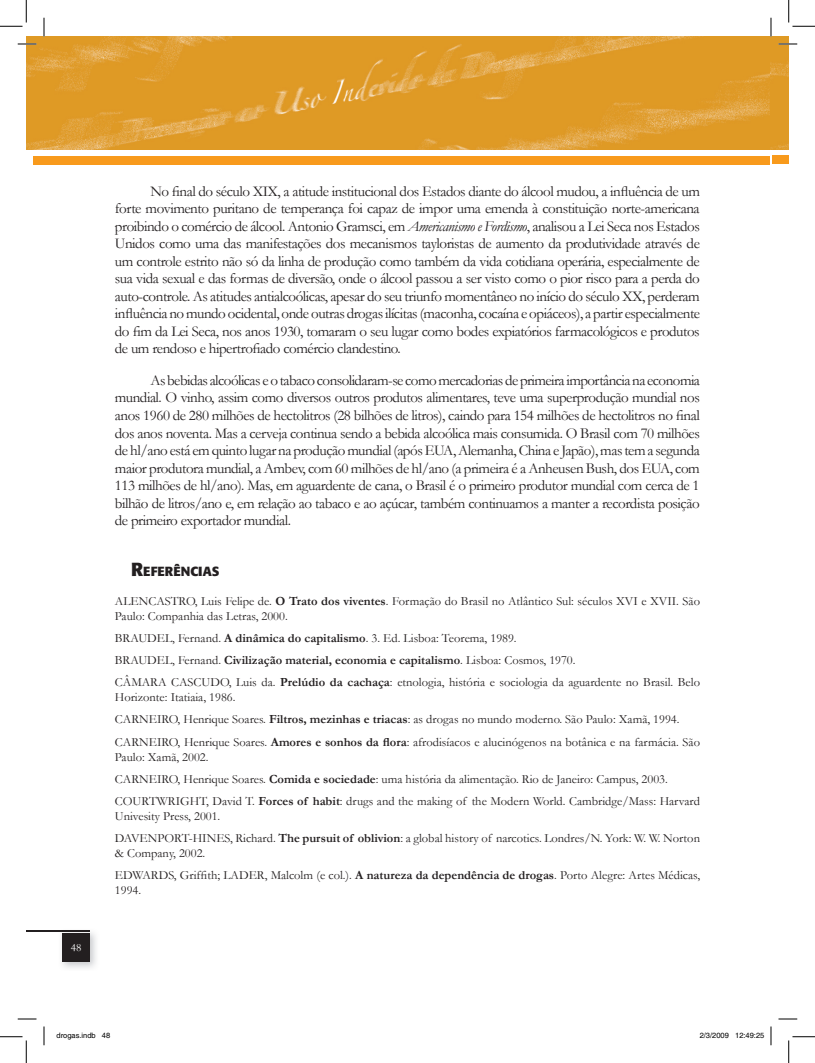
<style>
.page{position:relative;width:815px;height:1063px;background:#fff}
.page>*{position:absolute;margin:0;border:0;box-sizing:border-box;transform-origin:0 0}
.t1{font:15px/17.5px "Garamond";letter-spacing:-.03em;color:#231f20;text-align:justify}
.t2{font:700 13.12px "Formata";color:#231f20}
.t3{font:12.5px/22.1px "Garamond";color:#231f20}
.t4{font:11.25px "Garamond";color:#fff}
.t5{font:7.5px "Helvetica";color:#000}
.s1{font-style:italic}
.s2{font-size:18.75px}
.s3{font-weight:700}
</style>
<div class="page">
<hr style="left:26px;top:930px;width:64px;height:1px;background:#231f20">
<img style="left:57px;top:931px;width:39px;height:37px">
<div style="left:62px;top:932px;width:28px;height:29px;background:#231f20"></div>
<div style="left:34px;top:156px;width:735px;height:8px;background:#f89a1c"></div>
<img style="left:26px;top:37px;width:762px;height:112px">
<div style="left:771px;top:156px;width:17px;height:8px;background:#f89a1c"></div>
<svg style="left:18px;top:43px;width:18px;height:2px"></svg>
<svg style="left:778px;top:43px;width:19px;height:2px"></svg>
<svg style="left:18px;top:1018px;width:18px;height:1px"></svg>
<svg style="left:778px;top:1018px;width:19px;height:1px"></svg>
<svg style="left:43px;top:18px;width:2px;height:18px"></svg>
<svg style="left:43px;top:1026px;width:2px;height:19px"></svg>
<svg style="left:770px;top:18px;width:1px;height:18px"></svg>
<svg style="left:770px;top:1026px;width:1px;height:19px"></svg>
<svg style="left:0;top:0;width:27px;height:27px"></svg>
<svg style="left:0;top:1036px;width:27px;height:26px"></svg>
<svg style="left:788px;top:0;width:26px;height:27px"></svg>
<svg style="left:788px;top:1036px;width:26px;height:26px"></svg>
<p class="t4" style="left:71px;top:939px;width:12px">48</p>
<p class="t1" style="left:115px;top:182px;width:586px;text-indent:35px">No final do século XIX, a atitude institucional dos Estados diante do álcool mudou, a influência de um forte movimento puritano de temperança foi capaz de impor uma emenda à constituição norte-americana proibindo o comércio de álcool. Antonio Gramsci, em <span class="s1">Americanismo e Fordismo</span>, analisou a Lei Seca nos Estados Unidos como uma das manifestações dos mecanismos tayloristas de aumento da produtividade através de um controle estrito não só da linha de produção como também da vida cotidiana operária, especialmente de sua vida sexual e das formas de diversão, onde o álcool passou a ser visto como o pior risco para a perda do auto-controle. As atitudes antialcoólicas, apesar do seu triunfo momentâneo no início do século XX, perderam influência no mundo ocidental, onde outras drogas ilícitas (maconha, cocaína e opiáceos), a partir especialmente do fim da Lei Seca, nos anos 1930, tomaram o seu lugar como bodes expiatórios farmacológicos e produtos de um rendoso e hipertrofiado comércio clandestino.</p>
<p class="t1" style="left:115px;top:371px;width:586px;text-indent:35px">As bebidas alcoólicas e o tabaco consolidaram-se como mercadorias de primeira importância na economia mundial. O vinho, assim como diversos outros produtos alimentares, teve uma superprodução mundial nos anos 1960 de 280 milhões de hectolitros (28 bilhões de litros), caindo para 154 milhões de hectolitros no final dos anos noventa. Mas a cerveja continua sendo a bebida alcoólica mais consumida. O Brasil com 70 milhões de hl/ano está em quinto lugar na produção mundial (após EUA, Alemanha, China e Japão), mas tem a segunda maior produtora mundial, a Ambev, com 60 milhões de hl/ano (a primeira é a Anheusen Bush, dos EUA, com 113 milhões de hl/ano). Mas, em aguardente de cana, o Brasil é o primeiro produtor mundial com cerca de 1 bilhão de litros/ano e, em relação ao tabaco e ao açúcar, também continuamos a manter a recordista posição de primeiro exportador mundial.</p>
<p class="t2" style="left:131px;top:563px;width:90px"><span class="s2">R</span>EFERÊNCIAS</p>
<p class="t3" style="left:115px;top:593px;width:586px;line-height:15px">ALENCASTRO, Luis Felipe de. <span class="s3">O Trato dos viventes</span>. Formação do Brasil no Atlântico Sul: séculos XVI e XVII. São<br>Paulo: Companhia das Letras, 2000.</p>
<p class="t3" style="left:115px;top:626px;width:586px">BRAUDEL, Fernand. <span class="s3">A dinâmica do capitalismo</span>. 3. Ed. Lisboa: Teorema, 1989.<br>BRAUDEL, Fernand. <span class="s3">Civilização material, economia e capitalismo</span>. Lisboa: Cosmos, 1970.<br>CÂMARA CASCUDO, Luis da. <span class="s3">Prelúdio da cachaça</span>: etnologia, história e sociologia da aguardente no Brasil. Belo</p>
<p class="t3" style="left:115px;top:686px;width:586px">Horizonte: Itatiaia, 1986.<br>CARNEIRO, Henrique Soares. <span class="s3">Filtros, mezinhas e triacas</span>: as drogas no mundo moderno. São Paulo: Xamã, 1994.<br>CARNEIRO, Henrique Soares. <span class="s3">Amores e sonhos da flora</span>: afrodisíacos e alucinógenos na botânica e na farmácia. São</p>
<p class="t3" style="left:115px;top:745px;width:586px">Paulo: Xamã, 2002.<br>CARNEIRO, Henrique Soares. <span class="s3">Comida e sociedade</span>: uma história da alimentação. Rio de Janeiro: Campus, 2003.<br>COURTWRIGHT, David T. <span class="s3">Forces of habit</span>: drugs and the making of the Modern World. Cambridge/Mass: Harvard</p>
<p class="t3" style="left:115px;top:804px;width:586px">Univesity Press, 2001.<br>DAVENPORT-HINES, Richard. <span class="s3">The pursuit of oblivion</span>: a global history of narcotics. Londres/N. York: W. W. Norton</p>
<p class="t3" style="left:115px;top:841px;width:586px">&amp; Company, 2002.<br>EDWARDS, Griffith; LADER, Malcolm (e col.). <span class="s3">A natureza da dependência de drogas</span>. Porto Alegre: Artes Médicas,</p>
<p class="t3" style="left:115px;top:878px;width:28px">1994.</p>
<p class="t5" style="left:56px;top:1030px;width:55px">drogas.indb 48</p>
<p class="t5" style="left:699px;top:1030px;width:66px">2/3/2009 12:49:25</p>
</div>
